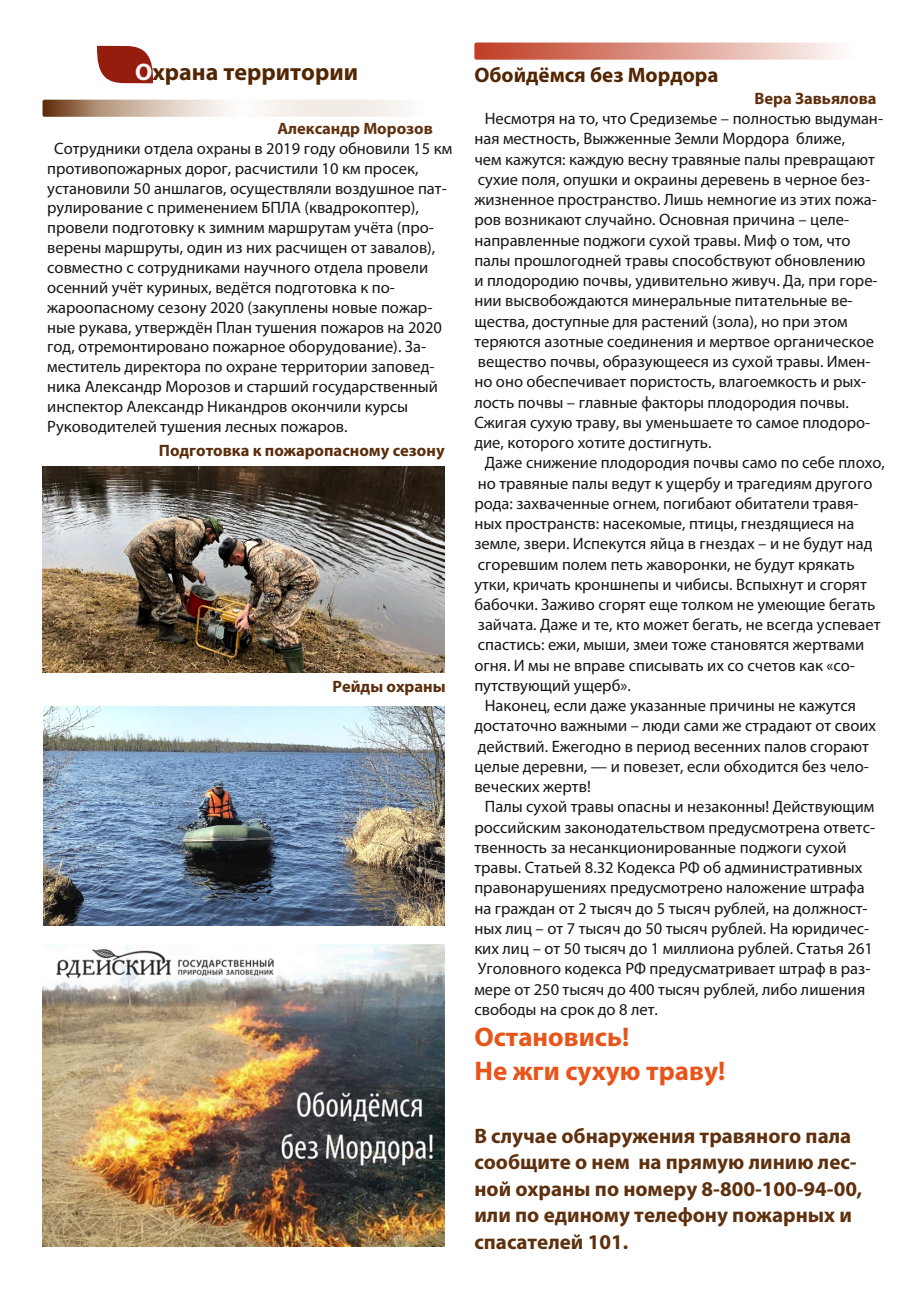
<style>
.page{position:relative;width:919px;height:1289px;background:#fff}
.page>*{position:absolute;margin:0;border:0;box-sizing:border-box;transform-origin:0 0}
.t1{font:700 27px/34px "Myriad Pro";color:#e8541a}
.t2{font:700 24px "Myriad Pro";color:#532603}
.t3{font:700 21px/26.5px "Myriad Pro";color:#5f300e}
.t4{font:700 21px "Myriad Pro";color:#532603}
.t5{font:16.5px/20.2px "Myriad Pro";color:#151616}
.t6{font:700 16.5px "Myriad Pro";color:#5b2d0b}
.t7{font:700 16.5px "Myriad Pro";color:#613210}
.t8{font:700 16.5px "Myriad Pro";color:#5f300e}
.s1{color:#f9f9f9}
</style>
<div class="page">
<svg style="left:97px;top:46px;width:56px;height:37px"></svg>
<img style="left:43px;top:706px;width:401px;height:219px">
<img style="left:43px;top:467px;width:401px;height:205px">
<svg style="left:43px;top:100px;width:401px;height:17px"></svg>
<div style="left:474px;top:43px;width:402px;height:17px;background:linear-gradient(to right,#bf3b21,#fff);border-radius:2px"></div>
<img style="left:43px;top:944px;width:401px;height:302px">
<h2 class="t2" style="left:135px;top:62px;width:224px"><span class="s1">О</span>храна территории</h2>
<p class="t7" style="left:277px;top:122px;width:157px">Александр Морозов</p>
<p class="t5" style="left:47px;top:140px;width:406px;line-height:19.8px;text-indent:7px">Сотрудники отдела охраны в 2019 году обновили 15 км противопожарных дорог, расчистили 10 км просек, установили 50 аншлагов, осуществляли воздушное пат&shy;рулирование с применением БПЛА (квадрокоптер), провели подготовку к зимним маршрутам учёта (про&shy;верены маршруты, один из них расчищен от завалов), совместно с сотрудниками научного отдела провели осенний учёт куриных, ведётся подготовка к по&shy;жароопасному сезону 2020 (закуплены новые пожар&shy;ные рукава, утверждён План тушения пожаров на 2020 год, отремонтировано пожарное оборудование). За&shy;меститель директора по охране территории заповед&shy;ника Александр Морозов и старший государственный инспектор Александр Никандров окончили курсы Руководителей тушения лесных пожаров.</p>
<p class="t6" style="left:159px;top:443px;width:287px">Подготовка к пожаропасному сезону</p>
<p class="t6" style="left:332px;top:680px;width:115px">Рейды охраны</p>
<p class="t4" style="left:474px;top:66px;width:245px">Обойдёмся без Мордора</p>
<p class="t8" style="left:754px;top:92px;width:124px">Вера Завьялова</p>
<p class="t5" style="left:474px;top:110px;width:410px;text-indent:10px">Несмотря на то, что Средиземье – полностью выдуман&shy;ная местность, Выжженные Земли Мордора ближе,<br>чем кажутся: каждую весну травяные палы превращают сухие поля, опушки и окраины деревень в черное без&shy;жизненное пространство. Лишь немногие из этих пожа&shy;ров возникают случайно. Основная причина – целе&shy;направленные поджоги сухой травы. Миф о том, что палы прошлогодней травы способствуют обновлению<br>и плодородию почвы, удивительно живуч. Да, при горе&shy;нии высвобождаются минеральные питательные ве&shy;щества, доступные для растений (зола), но при этом теряются азотные соединения и мертвое органическое вещество почвы, образующееся из сухой травы. Имен&shy;но оно обеспечивает пористость, влагоемкость и рых&shy;лость почвы – главные факторы плодородия почвы.<br>Сжигая сухую траву, вы уменьшаете то самое плодоро&shy;дие, которого хотите достигнуть.</p>
<p class="t5" style="left:485px;top:454px;width:401px">Даже снижение плодородия почвы само по себе плохо,</p>
<p class="t5" style="left:478px;top:474px;width:396px">но травяные палы ведут к ущербу и трагедиям другого</p>
<p class="t5" style="left:474px;top:494px;width:386px">рода: захваченные огнем, погибают обитатели травя-</p>
<p class="t5" style="left:474px;top:515px;width:381px">ных пространств: насекомые, птицы, гнездящиеся на</p>
<p class="t5" style="left:474px;top:535px;width:399px">земле, звери. Испекутся яйца в гнездах – и не будут над</p>
<p class="t5" style="left:478px;top:555px;width:378px">сгоревшим полем петь жаворонки, не будут крякать</p>
<p class="t5" style="left:474px;top:575px;width:394px">утки, кричать кроншнепы и чибисы. Вспыхнут и сгорят</p>
<p class="t5" style="left:474px;top:595px;width:402px">бабочки. Заживо сгорят еще толком не умеющие бегать</p>
<p class="t5" style="left:478px;top:616px;width:404px">зайчата. Даже и те, кто может бегать, не всегда успевает</p>
<p class="t5" style="left:478px;top:636px;width:388px">спастись: ежи, мыши, змеи тоже становятся жертвами</p>
<p class="t5" style="left:474px;top:656px;width:382px">огня. И мы не вправе списывать их со счетов как «со-</p>
<p class="t5" style="left:474px;top:676px;width:158px">путствующий ущерб».</p>
<p class="t5" style="left:485px;top:697px;width:372px">Наконец, если даже указанные причины не кажутся</p>
<p class="t5" style="left:474px;top:717px;width:403px">достаточно важными – люди сами же страдают от своих</p>
<p class="t5" style="left:478px;top:737px;width:392px">действий. Ежегодно в период весенних палов сгорают</p>
<p class="t5" style="left:474px;top:757px;width:396px">целые деревни, — и повезет, если обходится без чело-</p>
<p class="t5" style="left:474px;top:778px;width:118px">веческих жертв!</p>
<p class="t5" style="left:485px;top:798px;width:391px">Палы сухой травы опасны и незаконны! Действующим</p>
<p class="t5" style="left:474px;top:818px;width:402px">российским законодательством предусмотрена ответс-</p>
<p class="t5" style="left:474px;top:838px;width:373px">твенность за несанкционированные поджоги сухой</p>
<p class="t5" style="left:474px;top:858px;width:389px">травы. Статьей 8.32 Кодекса РФ об административных</p>
<p class="t5" style="left:474px;top:879px;width:392px">правонарушениях предусмотрено наложение штрафа</p>
<p class="t5" style="left:474px;top:899px;width:395px">на граждан от 2 тысяч до 5 тысяч рублей, на должност-</p>
<p class="t5" style="left:474px;top:919px;width:396px">ных лиц – от 7 тысяч до 50 тысяч рублей. На юридичес-</p>
<p class="t5" style="left:474px;top:939px;width:400px">ких лиц – от 50 тысяч до 1 миллиона рублей. Статья 261</p>
<p class="t5" style="left:478px;top:960px;width:394px">Уголовного кодекса РФ предусматривает штраф в раз-</p>
<p class="t5" style="left:474px;top:980px;width:392px">мере от 250 тысяч до 400 тысяч рублей, либо лишения</p>
<p class="t5" style="left:474px;top:1000px;width:185px">свободы на срок до 8 лет.</p>
<h1 class="t1" style="left:474px;top:1022px;width:252px">Остановись!<br>Не жги сухую траву!</h1>
<p class="t3" style="left:474px;top:1124px;width:389px">В случае обнаружения травяного пала сообщите о нем на прямую линию лес&shy;ной охраны по номеру 8-800-100-94-00, или по единому телефону пожарных и спасателей 101.</p>
</div>
